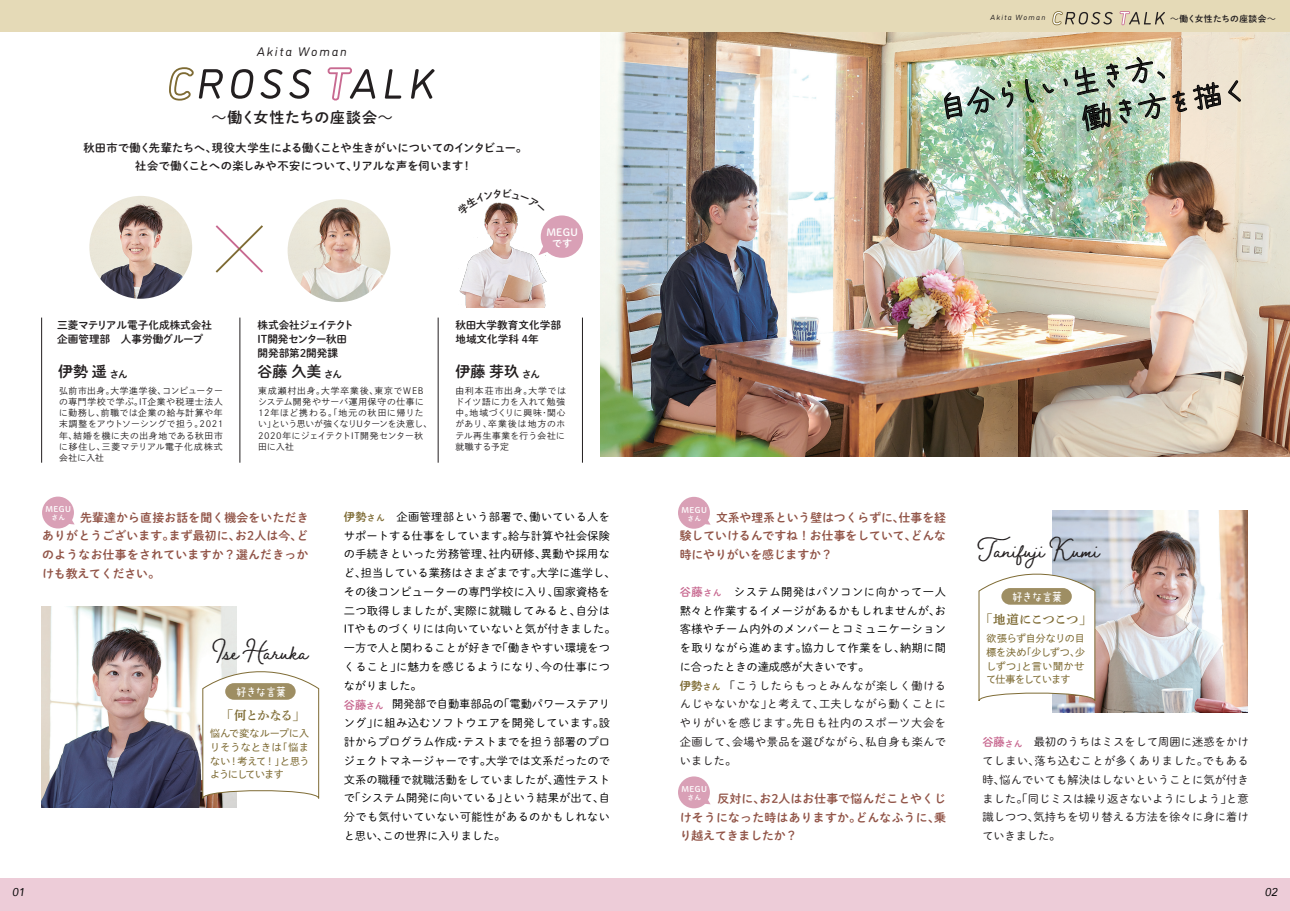
<style>
.page{position:relative;width:1290px;height:911px;background:#fff}
.page>*{position:absolute;margin:0;border:0;box-sizing:border-box;transform-origin:0 0}
.t1{font:700 30px "Braisetto";color:#231f20}
.t2{font:30px/37.2px "VDL Pen Letter Medium";color:#231f20}
.t3{font:15px "DNP Shuei M Go Std B";color:#231f20}
.t4{font:15px "DNP Shuei M Go Std B";letter-spacing:.035em;color:#231f20}
.t5{font:12.5px "DNP Shuei Y Min Std B";letter-spacing:-.06em;color:#7e6b34}
.t6{font:italic 12.5px "DI Nosaur";letter-spacing:.15em;color:#231f20}
.t7{font:11.88px/18.6px "FOT DNP Shuei M Go Std B";letter-spacing:.01em;color:#915447;text-align:justify}
.t8{font:11.25px/18.8px "FOT DNP Shuei M Go Std L";letter-spacing:.01em;color:#030303}
.t9{font:11.25px/18.8px "FOT DNP Shuei M Go Std L";letter-spacing:.03em;color:#030303}
.t10{font:11.25px/18.8px "FOT DNP Shuei M Go Std L";letter-spacing:.005em;color:#231f20;text-align:justify}
.t11{font:11.25px/17.5px "DNP Shuei M Go Std B";letter-spacing:.005em;color:#231f20;text-align:center}
.t12{font:11.25px "AB kokoro no 1";letter-spacing:-.12em;color:#fff}
.t13{font:italic 11.25px "Avenir";color:#030303}
.t14{font:10.62px/13.8px "DNP Shuei M Go Std B";color:#231f20}
.t15{font:10.62px "DNP Shuei M Go Std B";letter-spacing:-.125em;color:#231f20}
.t16{font:10.62px "DNP Shuei M Go Std B";letter-spacing:-.12em;color:#231f20}
.t17{font:10px/13.8px "FOT DNP Shuei Go Kin Std M";letter-spacing:-.01em;color:#7e6b34;text-align:justify}
.t18{font:10px/11.2px "FOT DNP Shuei M Go Std B";letter-spacing:.025em;color:#fff;text-align:center}
.t19{font:8.75px/11.2px "FOT DNP Shuei Go Kin Std L";letter-spacing:.07em;color:#231f20}
.t20{font:8.75px "DNP Shuei M Go Std B";letter-spacing:.035em;color:#231f20}
.t21{font:7.88px "FOT DNP Shuei M Go Std B";letter-spacing:.05em;color:#fff}
.t22{font:italic 7.5px "DI Nosaur";letter-spacing:.17em;color:#231f20}
.t23{font:6.75px "FOT DNP Shuei M Go Std B";color:#fff}
.s1{font-family:"Koz Go Pr 6 N"}
.s2{font-size:10px}
.s3{font-size:6.75px;color:#fff}
.s4{font-family:"FOT DNP Shuei M Go Std B";color:#7e6b34}
.s5{font-family:"FOT DNP Shuei M Go Std B";font-size:8.75px;color:#7e6b34}
.s6{font-family:"FOT DNP Shuei M Go Std B";color:#c86a91}
.s7{font-family:"FOT DNP Shuei M Go Std B";font-size:8.75px;color:#c86a91}
.s8{font-size:12.5px;color:#030303}
.s9{color:#231f20}
</style>
<div class="page">
<img style="left:600px;top:32px;width:690px;height:424px">
<div style="left:0;top:0;width:1290px;height:32px;background:#e5dab7"></div>
<div style="left:0;top:878px;width:1290px;height:33px;background:#edccd8"></div>
<svg style="left:69px;top:516px;width:5px;height:8px"></svg>
<div style="left:42px;top:496px;width:32px;height:32px;background:#d9a0b6;border-radius:50%"></div>
<svg style="left:944px;top:87px;width:51px;height:32px;background:#99b1a7"></svg>
<svg style="left:1002px;top:81px;width:11px;height:26px"></svg>
<svg style="left:1025px;top:74px;width:9px;height:28px"></svg>
<svg style="left:1043px;top:79px;width:25px;height:14px"></svg>
<img style="left:1075px;top:57px;width:91px;height:78px">
<svg style="left:1172px;top:91px;width:15px;height:21px"></svg>
<svg style="left:1193px;top:82px;width:28px;height:29px"></svg>
<svg style="left:1228px;top:81px;width:12px;height:20px"></svg>
<svg style="left:215px;top:225px;width:48px;height:48px"></svg>
<img style="left:89px;top:196px;width:103px;height:103px;border-radius:51px">
<img style="left:288px;top:199px;width:102px;height:103px;border-radius:51px">
<hr style="left:41px;top:317px;width:1px;height:146px;background:#231f20">
<hr style="left:240px;top:317px;width:1px;height:146px;background:#231f20">
<hr style="left:438px;top:317px;width:1px;height:146px;background:#231f20">
<hr style="left:582px;top:317px;width:1px;height:146px;background:#231f20">
<img style="left:1052px;top:511px;width:195px;height:201px">
<img style="left:42px;top:606px;width:194px;height:201px">
<div style="left:541px;top:215px;width:42px;height:43px;background:#d9a0b6;border-radius:50%"></div>
<svg style="left:978px;top:568px;width:118px;height:133px"></svg>
<svg style="left:202px;top:666px;width:118px;height:133px"></svg>
<img style="left:459px;top:215px;width:91px;height:92px">
<svg style="left:169px;top:67px;width:54px;height:34px"></svg>
<svg style="left:231px;top:69px;width:22px;height:30px"></svg>
<svg style="left:261px;top:69px;width:21px;height:30px"></svg>
<svg style="left:289px;top:69px;width:22px;height:30px"></svg>
<svg style="left:327px;top:67px;width:48px;height:34px"></svg>
<svg style="left:385px;top:69px;width:16px;height:30px"></svg>
<svg style="left:411px;top:69px;width:24px;height:30px"></svg>
<svg style="left:705px;top:517px;width:5px;height:8px"></svg>
<div style="left:678px;top:497px;width:32px;height:32px;background:#d9a0b6;border-radius:50%"></div>
<svg style="left:705px;top:796px;width:5px;height:8px"></svg>
<div style="left:678px;top:776px;width:32px;height:32px;background:#d9a0b6;border-radius:50%"></div>
<svg style="left:1052px;top:11px;width:60px;height:15px"></svg>
<svg style="left:1119px;top:11px;width:46px;height:15px"></svg>
<svg style="left:485px;top:202px;width:32px;height:13px"></svg>
<p class="t6" style="left:257px;top:43px;width:91px">Akita Woman</p>
<h2 class="t4" style="left:212px;top:106px;width:183px"><span class="s1">～</span>働く女性たちの座談会<span class="s1">～</span></h2>
<p class="t11" style="left:83px;top:139px;width:445px">秋田市で働く先輩たちへ、現役大学生による働くことや生きがいについてのインタビュー。社会で働くことへの楽しみや不安について、リアルな声を伺います！</p>
<p class="t18" style="left:546px;top:226px;width:33px">MEGUです</p>
<p class="t14" style="left:57px;top:318px;width:157px">三菱マテリアル電子化成株式会社企画管理部　人事労働グループ</p>
<h2 class="t3" style="left:58px;top:360px;width:71px">伊勢 遥<span class="s2">さん</span></h2>
<p class="t19" style="left:59px;top:385px;width:166px;text-align:justify">弘前市出身。大学進学後、コンピューターの専門学校で学ぶ。IT企業や税理士法人に勤務し、前職では企業の給与計算や年末調整をアウトソーシングで担う。2021年、結婚を機に夫の出身地である秋田市に移住し、三菱マテリアル電子化成株式会社に入社</p>
<p class="t15" style="left:257px;top:317px;width:98px">株式会社ジェイテクト</p>
<p class="t16" style="left:254px;top:331px;width:95px">ＩＴ開発センター秋田</p>
<p class="t14" style="left:257px;top:345px;width:82px">開発部第２開発課</p>
<h2 class="t3" style="left:257px;top:360px;width:86px">谷藤 久美<span class="s2">さん</span></h2>
<p class="t19" style="left:258px;top:385px;width:175px">東成瀬村出身。大学卒業後、東京でWEBシステム開発やサーバ運用保守の仕事に<br>12年ほど携わる。「地元の秋田に帰りたい」という思いが強くなりUターンを決意し、<br>2020年にジェイテクトIT開発センター秋田に入社</p>
<p class="t14" style="left:455px;top:318px;width:107px">秋田大学教育文化学部地域文化学科 4年</p>
<h2 class="t3" style="left:455px;top:360px;width:86px">伊藤 芽玖<span class="s2">さん</span></h2>
<p class="t19" style="left:455px;top:385px;width:112px">由利本荘市出身。大学ではドイツ語に力を入れて勉強中。地域づくりに興味・関心があり、卒業後は地方のホテル再生事業を行う会社に就職する予定</p>
<p class="t21" style="left:46px;top:503px;width:27px">MEGU</p>
<p class="t7" style="left:42px;top:507px;width:268px;text-indent:9px"><span class="s3">さん</span> 先輩達から直接お話を聞く機会をいただきありがとうございます。まず最初に、お2人は今、どのようなお仕事をされていますか？選んだきっかけも教えてください。</p>
<p class="t8" style="left:344px;top:507px;width:273px"><span class="s4">伊勢</span><span class="s5">さん</span>　企画管理部という部署で、働いている人をサポートする仕事をしています。給与計算や社会保険の手続きといった労務管理、社内研修、異動や採用など、担当している業務はさまざまです。大学に進学し、その後コンピューターの専門学校に入り、国家資格を二つ取得しましたが、実際に就職してみると、自分は<br>ITやものづくりには向いていないと気が付きました。一方で人と関わることが好きで「働きやすい環境をつくること」に魅力を感じるようになり、今の仕事につながりました。<br><span class="s6">谷藤</span><span class="s7">さん</span> 開発部で自動車部品の「電動パワーステアリング」に組み込むソフトウエアを開発しています。設計からプログラム作成・テストまでを担う部署のプロジェクトマネージャーです。大学では文系だったので文系の職種で就職活動をしていましたが、適性テストで「システム開発に向いている」という結果が出て、自分でも気付いていない可能性があるのかもしれないと思い、この世界に入りました。</p>
<h1 class="t1" style="left:214px;top:633px;width:95px">Ise Haruka</h1>
<p class="t12" style="left:236px;top:686px;width:52px">好きな言葉</p>
<p class="t5" style="left:221px;top:706px;width:86px">「何とかなる」</p>
<p class="t17" style="left:210px;top:726px;width:101px">悩んで変なループに入りそうなときは「悩まない！考えて！」と思うようにしています</p>
<p class="t22" style="left:990px;top:12px;width:57px">Akita Woman</p>
<p class="t20" style="left:1170px;top:12px;width:107px"><span class="s1">～</span>働く女性たちの座談会<span class="s1">～</span></p>
<h1 class="t2" style="left:935px;top:87px;width:311px;rotate:-10deg">自分らしい生き方、<br>　　　　　働き方を描く</h1>
<p class="t21" style="left:681px;top:504px;width:27px">MEGU</p>
<p class="t23" style="left:687px;top:513px;width:15px">さん</p>
<p class="t7" style="left:680px;top:507px;width:268px"><span class="s8">　　</span> 文系や理系という壁はつくらずに、仕事を経験していけるんですね！お仕事をしていて、どんな時にやりがいを感じますか？</p>
<p class="t9" style="left:680px;top:582px;width:268px"><span class="s6">谷藤</span><span class="s7">さん</span>　システム開発はパソコンに向かって一人黙々と作業するイメージがあるかもしれませんが、お客様やチーム内外のメンバーとコミュニケーションを取りながら進めます。協力して作業をし、納期に間に合ったときの達成感が大きいです。<br><span class="s4">伊勢</span><span class="s5">さん　</span><span class="s9">「こうしたらもっとみんなが楽しく働けるんじゃないかな」と考えて、工夫しながら動くことにやりがいを感じます。先日も社内のスポーツ大会を企画して、会場や景品を選びながら、私自身も楽んでいました。</span></p>
<p class="t7" style="left:680px;top:789px;width:268px"><span class="s8">　　　</span>反対に、お2人はお仕事で悩んだことやくじけそうになった時はありますか。どんなふうに、乗り越えてきましたか？</p>
<p class="t21" style="left:681px;top:783px;width:27px">MEGU</p>
<p class="t23" style="left:687px;top:792px;width:15px">さん</p>
<h1 class="t1" style="left:979px;top:531px;width:122px">Tanifuji Kumi</h1>
<p class="t12" style="left:1012px;top:591px;width:52px">好きな言葉</p>
<p class="t5" style="left:980px;top:610px;width:113px">「地道にこつこつ」</p>
<p class="t17" style="left:986px;top:631px;width:100px">欲張らず自分なりの目標を決め「少しずつ、少しずつ」と言い聞かせて仕事をしています</p>
<p class="t10" style="left:982px;top:732px;width:268px"><span class="s6">谷藤</span><span class="s7">さん</span> 最初のうちはミスをして周囲に迷惑をかけてしまい、落ち込むことが多くありました。でもある時、悩んでいても解決はしないということに気が付きました。「同じミスは繰り返さないようにしよう」と意識しつつ、気持ちを切り替える方法を徐々に身に着けていきました。</p>
<p class="t13" style="left:12px;top:885px;width:14px">01</p>
<p class="t13" style="left:1265px;top:885px;width:14px">02</p>
</div>
